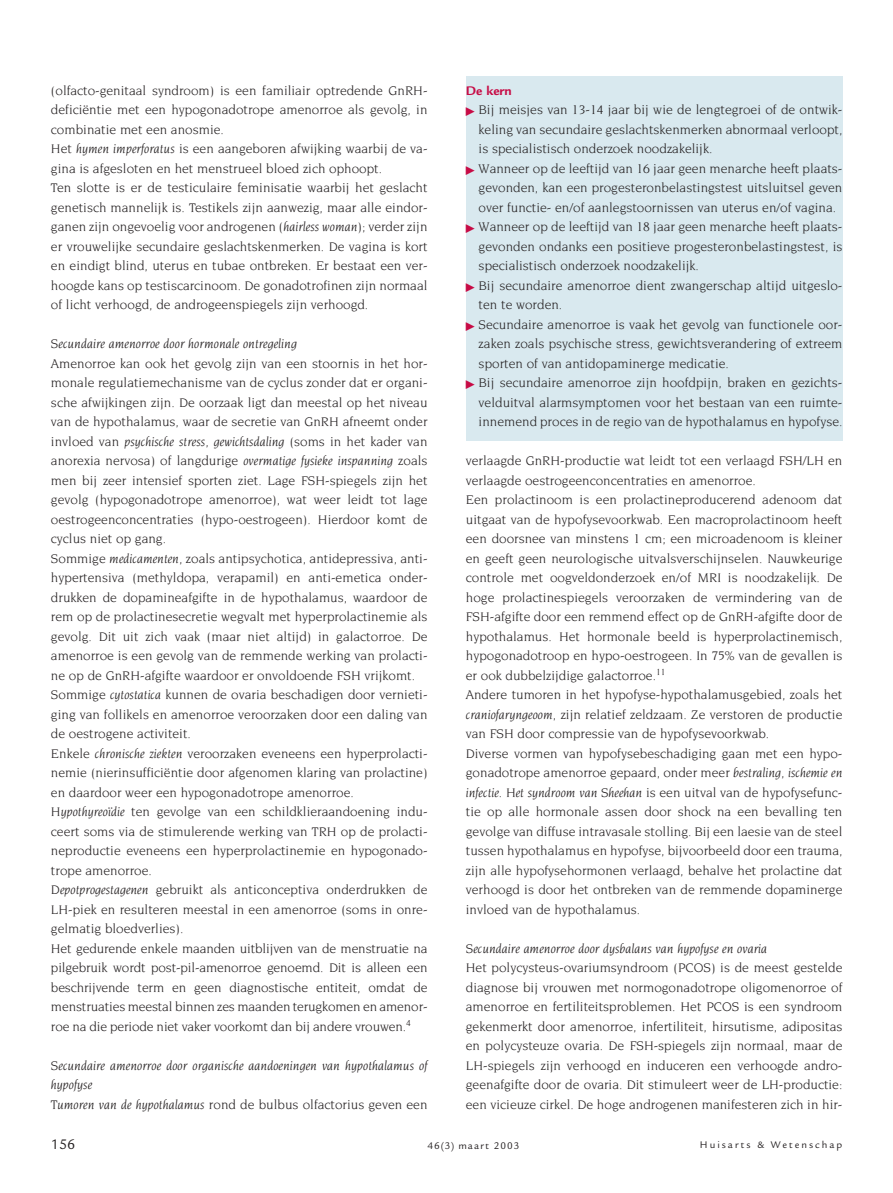
<style>
.page{position:relative;width:893px;height:1193px;background:#fff}
.page>*{position:absolute;margin:0;border:0;box-sizing:border-box;transform-origin:0 0}
.t1{font:15px "Legacy Sans";color:#231f20}
.t2{font:13.5px/19.5px "Novarese";color:#231f20;text-align:justify}
.t3{font:italic 13.5px/19.5px "Novarese";color:#231f20}
.t4{font:700 13.5px "Legacy Sans";color:#c70b45}
.t5{font:10.5px "Legacy Sans";letter-spacing:.19em;color:#231f20}
.t6{font:10.5px "Legacy Sans";letter-spacing:.1em;color:#231f20}
.s1{font-style:italic}
.s2{font-style:normal}
.s3{font-family:"Universal Newswith Comm Pi";font-size:9px;color:#c70b45}
</style>
<div class="page">
<div style="left:466px;top:76px;width:377px;height:365px;background:#d9e9ef"></div>
<p class="t2" style="left:51px;top:81px;width:378px;text-align:left">(olfacto-genitaal syndroom) is een familiair optredende GnRH&shy;deficiëntie met een hypogonadotrope amenorroe als gevolg, in combinatie met een anosmie.<br>Het <span class="s1">hymen imperforatus</span> is een aangeboren afwijking waarbij de va&shy;gina is afgesloten en het menstrueel bloed zich ophoopt.<br>Ten slotte is er de testiculaire feminisatie waarbij het geslacht genetisch mannelijk is. Testikels zijn aanwezig, maar alle eindor&shy;ganen zijn ongevoelig voor androgenen (<span class="s1">hairless woman</span>); verder zijn er vrouwelijke secundaire geslachtskenmerken. De vagina is kort en eindigt blind, uterus en tubae ontbreken. Er bestaat een ver&shy;hoogde kans op testiscarcinoom. De gonadotrofinen zijn normaal of licht verhoogd, de androgeenspiegels zijn verhoogd.</p>
<p class="t3" style="left:51px;top:335px;width:247px">Secundaire amenorroe door hormonale ontregeling</p>
<p class="t2" style="left:51px;top:354px;width:378px;text-align:left">Amenorroe kan ook het gevolg zijn van een stoornis in het hor&shy;monale regulatiemechanisme van de cyclus zonder dat er organi&shy;sche afwijkingen zijn. De oorzaak ligt dan meestal op het niveau van de hypothalamus, waar de secretie van GnRH afneemt onder invloed van <span class="s1">psychische stress</span>, <span class="s1">gewichtsdaling</span> (soms in het kader van anorexia nervosa) of langdurige <span class="s1">overmatige fysieke inspanning</span> zoals men bij zeer intensief sporten ziet. Lage FSH-spiegels zijn het gevolg (hypogonadotrope amenorroe), wat weer leidt tot lage oestrogeenconcentraties (hypo-oestrogeen). Hierdoor komt de cyclus niet op gang.<br>Sommige <span class="s1">medicamenten</span>, zoals antipsychotica, antidepressiva, anti&shy;hypertensiva (methyldopa, verapamil) en anti-emetica onder&shy;drukken de dopamineafgifte in de hypothalamus, waardoor de rem op de prolactinesecretie wegvalt met hyperprolactinemie als gevolg. Dit uit zich vaak (maar niet altijd) in galactorroe. De amenorroe is een gevolg van de remmende werking van prolacti&shy;ne op de GnRH-afgifte waardoor er onvoldoende FSH vrijkomt.<br>Sommige <span class="s1">cytostatica</span> kunnen de ovaria beschadigen door vernieti&shy;ging van follikels en amenorroe veroorzaken door een daling van de oestrogene activiteit.<br>Enkele <span class="s1">chronische ziekten</span> veroorzaken eveneens een hyperprolacti&shy;nemie (nierinsufficiëntie door afgenomen klaring van prolactine) en daardoor weer een hypogonadotrope amenorroe.<br><span class="s1">Hypothyreoïdie</span> ten gevolge van een schildklieraandoening indu&shy;ceert soms via de stimulerende werking van TRH op de prolacti&shy;neproductie eveneens een hyperprolactinemie en hypogonado&shy;trope amenorroe.<br><span class="s1">Depotprogestagenen</span> gebruikt als anticonceptiva onderdrukken de LH-piek en resulteren meestal in een amenorroe (soms in onre&shy;gelmatig bloedverlies).<br>Het gedurende enkele maanden uitblijven van de menstruatie na pilgebruik wordt post-pil-amenorroe genoemd. Dit is alleen een beschrijvende term en geen diagnostische entiteit, omdat de menstruaties meestal binnen zes maanden terugkomen en amenor&shy;roe na die periode niet vaker voorkomt dan bij andere vrouwen.<sup>4</sup></p>
<p class="t3" style="left:51px;top:1056px;width:378px">Secundaire amenorroe door organische aandoeningen van hypothalamus of hypofyse<br>Tumoren van de hypothalamus <span class="s2">rond de bulbus olfactorius geven een</span></p>
<p class="t4" style="left:466px;top:85px;width:47px">De kern</p>
<p class="t2" style="left:478px;top:101px;width:365px;text-indent:-13px"><span class="s3">-</span> Bij meisjes van 13-14 jaar bij wie de lengtegroei of de ontwik&shy;keling van secundaire geslachtskenmerken abnormaal verloopt, is specialistisch onderzoek noodzakelijk.</p>
<p class="t2" style="left:478px;top:159px;width:365px;text-indent:-13px"><span class="s3">-</span> Wanneer op de leeftijd van 16 jaar geen menarche heeft plaats&shy;gevonden, kan een progesteronbelastingstest uitsluitsel geven over functie- en/of aanlegstoornissen van uterus en/of vagina.</p>
<p class="t2" style="left:478px;top:218px;width:365px;text-indent:-13px"><span class="s3">-</span> Wanneer op de leeftijd van 18 jaar geen menarche heeft plaats&shy;gevonden ondanks een positieve progesteronbelastingstest, is specialistisch onderzoek noodzakelijk.</p>
<p class="t2" style="left:478px;top:276px;width:365px;text-indent:-13px"><span class="s3">-</span> Bij secundaire amenorroe dient zwangerschap altijd uitgeslo&shy;ten te worden.</p>
<p class="t2" style="left:478px;top:315px;width:365px;text-indent:-13px"><span class="s3">-</span> Secundaire amenorroe is vaak het gevolg van functionele oor&shy;zaken zoals psychische stress, gewichtsverandering of extreem sporten of van antidopaminerge medicatie.</p>
<p class="t2" style="left:478px;top:374px;width:365px;text-indent:-13px"><span class="s3">-</span> Bij secundaire amenorroe zijn hoofdpijn, braken en gezichts&shy;velduitval alarmsymptomen voor het bestaan van een ruimte&shy;innemend proces in de regio van de hypothalamus en hypofyse.</p>
<p class="t2" style="left:466px;top:452px;width:378px;text-align:left">verlaagde GnRH-productie wat leidt tot een verlaagd FSH/LH en verlaagde oestrogeenconcentraties en amenorroe.<br>Een prolactinoom is een prolactineproducerend adenoom dat uitgaat van de hypofysevoorkwab. Een macroprolactinoom heeft een doorsnee van minstens 1 cm; een microadenoom is kleiner en geeft geen neurologische uitvalsverschijnselen. Nauwkeurige controle met oogveldonderzoek en/of MRI is noodzakelijk. De hoge prolactinespiegels veroorzaken de vermindering van de FSH-afgifte door een remmend effect op de GnRH-afgifte door de hypothalamus. Het hormonale beeld is hyperprolactinemisch, hypogonadotroop en hypo-oestrogeen. In 75% van de gevallen is er ook dubbelzijdige galactorroe.<sup>11<br></sup>Andere tumoren in het hypofyse-hypothalamusgebied, zoals het <span class="s1">craniofaryngeoom</span>, zijn relatief zeldzaam. Ze verstoren de productie van FSH door compressie van de hypofysevoorkwab.<br>Diverse vormen van hypofysebeschadiging gaan met een hypo&shy;gonadotrope amenorroe gepaard, onder meer <span class="s1">bestraling, ischemie en infectie. Het syndroom van Sheehan</span> is een uitval van de hypofysefunc&shy;tie op alle hormonale assen door shock na een bevalling ten gevolge van diffuse intravasale stolling<span class="s1">.</span> Bij een laesie van de steel tussen hypothalamus en hypofyse, bijvoorbeeld door een trauma, zijn alle hypofysehormonen verlaagd, behalve het prolactine dat verhoogd is door het ontbreken van de remmende dopaminerge invloed van de hypothalamus.</p>
<p class="t3" style="left:466px;top:939px;width:303px">Secundaire amenorroe door dysbalans van hypofyse en ovaria</p>
<p class="t2" style="left:466px;top:959px;width:378px">Het polycysteus-ovariumsyndroom (PCOS) is de meest gestelde diagnose bij vrouwen met normogonadotrope oligomenorroe of amenorroe en fertiliteitsproblemen. Het PCOS is een syndroom gekenmerkt door amenorroe, infertiliteit, hirsutisme, adipositas en polycysteuze ovaria. De FSH-spiegels zijn normaal, maar de LH-spiegels zijn verhoogd en induceren een verhoogde andro&shy;geenafgifte door de ovaria. Dit stimuleert weer de LH-productie: een vicieuze cirkel. De hoge androgenen manifesteren zich in hir-</p>
<p class="t1" style="left:51px;top:1138px;width:26px">156</p>
<p class="t6" style="left:427px;top:1141px;width:93px">46(3) maart 2003</p>
<p class="t5" style="left:699px;top:1141px;width:144px">Huisarts &amp; Wetenschap</p>
</div>
